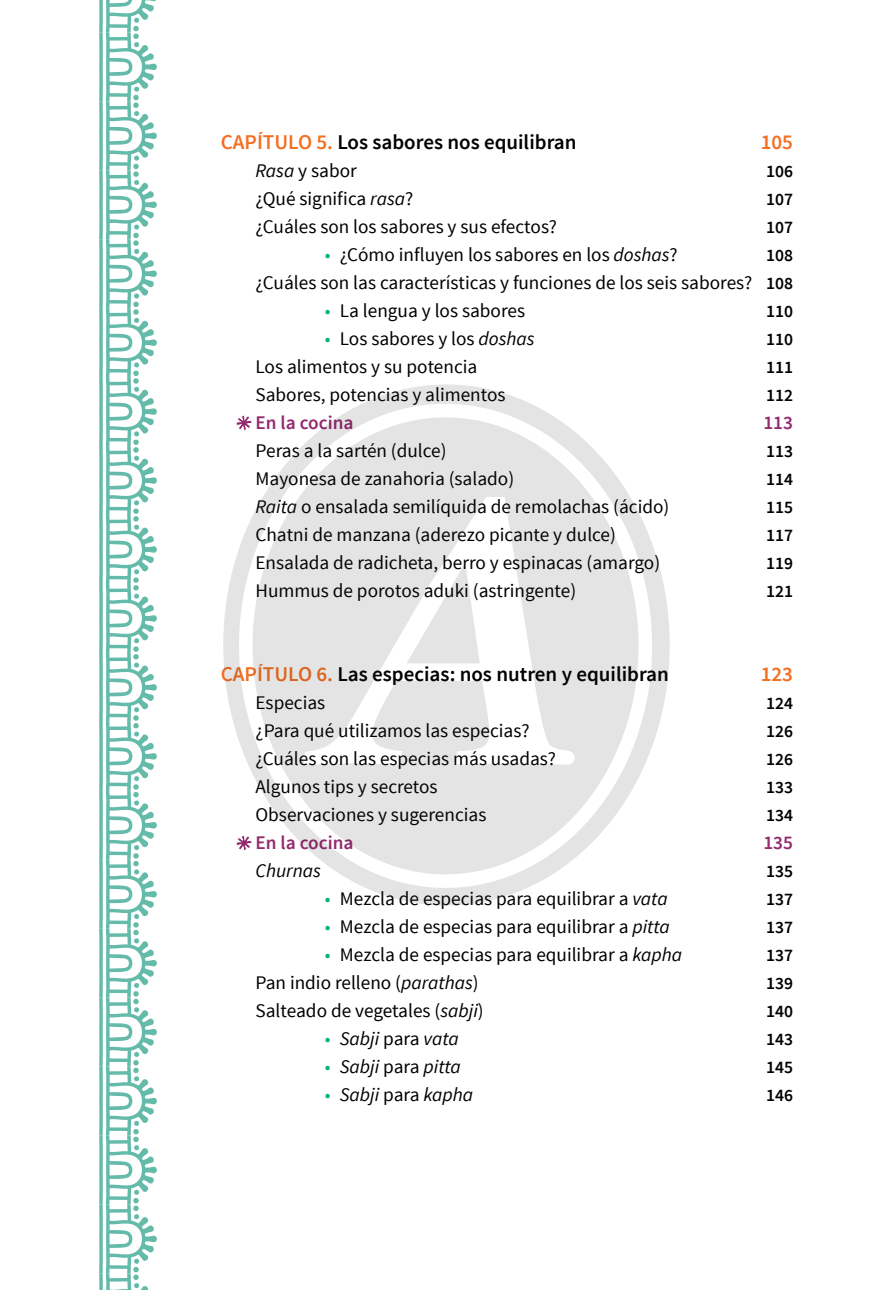
<style>
.page{position:relative;width:893px;height:1290px;background:#fff}
.page>*{position:absolute;margin:0;border:0;box-sizing:border-box;transform-origin:0 0}
.t1{font:600 21px "Source Sans Pro";color:#000}
.t2{font:600 21px "Source Sans Pro";color:#f36f21}
.t3{font:19.25px "Source Sans Pro";color:#000}
.t4{font:italic 19.25px "Source Sans Pro";color:#000}
.t5{font:600 19.25px "Source Sans Pro";color:#942a6e}
.t6{font:600 17.5px "Source Sans Pro";color:#000}
.s1{color:#f36f21}
.s2{font-style:italic}
.s3{color:#00b37d}
.s4{font-weight:600;font-size:17.5px}
.s5{font-style:normal;color:#00b37d}
.s6{font-style:normal}
</style>
<div class="page">
<svg style="left:99px;top:0;width:58px;height:1290px"></svg>
<svg style="left:223px;top:384px;width:447px;height:521px"></svg>
<svg style="left:253px;top:417px;width:386px;height:457px;fill:#e5e4e4"></svg>
<svg style="left:406px;top:564px;width:74px;height:99px"></svg>
<p class="t1" style="left:221px;top:129px;width:357px"><span class="s1">CAPÍTULO 5.</span> Los sabores nos equilibran</p>
<p class="t2" style="left:761px;top:129px;width:34px">105</p>
<p class="t3" style="left:255px;top:158px;width:103px"><span class="s2">Rasa</span> y sabor</p>
<p class="t6" style="left:766px;top:160px;width:28px">106</p>
<p class="t3" style="left:255px;top:186px;width:159px">¿Qué significa <span class="s2">rasa</span>?</p>
<p class="t6" style="left:766px;top:188px;width:28px">107</p>
<p class="t3" style="left:255px;top:214px;width:303px">¿Cuáles son los sabores y sus efectos?</p>
<p class="t6" style="left:766px;top:216px;width:28px">107</p>
<p class="t3" style="left:325px;top:242px;width:354px"><span class="s3">•</span> ¿Cómo influyen los sabores en los <span class="s2">doshas</span>?</p>
<p class="t6" style="left:766px;top:244px;width:28px">108</p>
<p class="t3" style="left:255px;top:270px;width:539px">¿Cuáles son las características y funciones de los seis sabores? <span class="s4">108</span></p>
<p class="t3" style="left:325px;top:298px;width:202px"><span class="s3">•</span> La lengua y los sabores</p>
<p class="t6" style="left:766px;top:300px;width:28px">110</p>
<p class="t3" style="left:325px;top:326px;width:211px"><span class="s3">•</span> Los sabores y los <span class="s2">doshas</span></p>
<p class="t6" style="left:766px;top:328px;width:28px">110</p>
<p class="t3" style="left:255px;top:354px;width:223px">Los alimentos y su potencia</p>
<p class="t6" style="left:766px;top:356px;width:28px">111</p>
<p class="t3" style="left:255px;top:382px;width:252px">Sabores, potencias y alimentos</p>
<p class="t6" style="left:766px;top:384px;width:28px">112</p>
<p class="t5" style="left:255px;top:410px;width:100px">En la cocina</p>
<p class="t5" style="left:763px;top:410px;width:31px">113</p>
<p class="t3" style="left:255px;top:439px;width:193px">Peras a la sartén (dulce)</p>
<p class="t6" style="left:766px;top:440px;width:28px">113</p>
<p class="t3" style="left:255px;top:466px;width:260px">Mayonesa de zanahoria (salado)</p>
<p class="t6" style="left:766px;top:468px;width:28px">114</p>
<p class="t3" style="left:255px;top:494px;width:415px"><span class="s2">Raita</span> o ensalada semilíquida de remolachas (ácido)</p>
<p class="t6" style="left:766px;top:496px;width:28px">115</p>
<p class="t3" style="left:255px;top:522px;width:362px">Chatni de manzana (aderezo picante y dulce)</p>
<p class="t6" style="left:766px;top:524px;width:28px">117</p>
<p class="t3" style="left:255px;top:550px;width:406px">Ensalada de radicheta, berro y espinacas (amargo)</p>
<p class="t6" style="left:766px;top:552px;width:28px">119</p>
<p class="t3" style="left:255px;top:578px;width:322px">Hummus de porotos aduki (astringente)</p>
<p class="t6" style="left:766px;top:580px;width:28px">121</p>
<p class="t1" style="left:221px;top:661px;width:450px"><span class="s1">CAPÍTULO 6.</span> Las especias: nos nutren y equilibran</p>
<p class="t2" style="left:761px;top:661px;width:34px">123</p>
<p class="t3" style="left:255px;top:690px;width:71px">Especias</p>
<p class="t6" style="left:766px;top:692px;width:28px">124</p>
<p class="t3" style="left:255px;top:718px;width:275px">¿Para qué utilizamos las especias?</p>
<p class="t6" style="left:766px;top:720px;width:28px">126</p>
<p class="t3" style="left:255px;top:746px;width:302px">¿Cuáles son las especias más usadas?</p>
<p class="t6" style="left:766px;top:748px;width:28px">126</p>
<p class="t3" style="left:255px;top:774px;width:184px">Algunos tips y secretos</p>
<p class="t6" style="left:766px;top:776px;width:28px">133</p>
<p class="t3" style="left:255px;top:802px;width:232px">Observaciones y sugerencias</p>
<p class="t6" style="left:766px;top:804px;width:28px">134</p>
<p class="t5" style="left:255px;top:830px;width:100px">En la cocina</p>
<p class="t5" style="left:763px;top:830px;width:31px">135</p>
<p class="t4" style="left:255px;top:859px;width:67px">Churnas</p>
<p class="t6" style="left:766px;top:860px;width:28px">135</p>
<p class="t3" style="left:325px;top:886px;width:344px"><span class="s3">•</span> Mezcla de especias para equilibrar a <span class="s2">vata</span></p>
<p class="t6" style="left:766px;top:888px;width:28px">137</p>
<p class="t3" style="left:325px;top:914px;width:346px"><span class="s3">•</span> Mezcla de especias para equilibrar a <span class="s2">pitta</span></p>
<p class="t6" style="left:766px;top:916px;width:28px">137</p>
<p class="t3" style="left:325px;top:942px;width:359px"><span class="s3">•</span> Mezcla de especias para equilibrar a <span class="s2">kapha</span></p>
<p class="t6" style="left:766px;top:944px;width:28px">137</p>
<p class="t3" style="left:255px;top:970px;width:225px">Pan indio relleno (<span class="s2">parathas</span>)</p>
<p class="t6" style="left:766px;top:972px;width:28px">139</p>
<p class="t3" style="left:255px;top:998px;width:230px">Salteado de vegetales (<span class="s2">sabji</span>)</p>
<p class="t6" style="left:766px;top:1000px;width:28px">140</p>
<p class="t4" style="left:325px;top:1027px;width:135px"><span class="s5">•</span> Sabji <span class="s6">para</span> vata</p>
<p class="t6" style="left:766px;top:1028px;width:28px">143</p>
<p class="t4" style="left:325px;top:1055px;width:138px"><span class="s5">•</span> Sabji <span class="s6">para</span> pitta</p>
<p class="t6" style="left:766px;top:1056px;width:28px">145</p>
<p class="t4" style="left:325px;top:1083px;width:150px"><span class="s5">•</span> Sabji <span class="s6">para</span> kapha</p>
<p class="t6" style="left:766px;top:1084px;width:28px">146</p>
</div>
